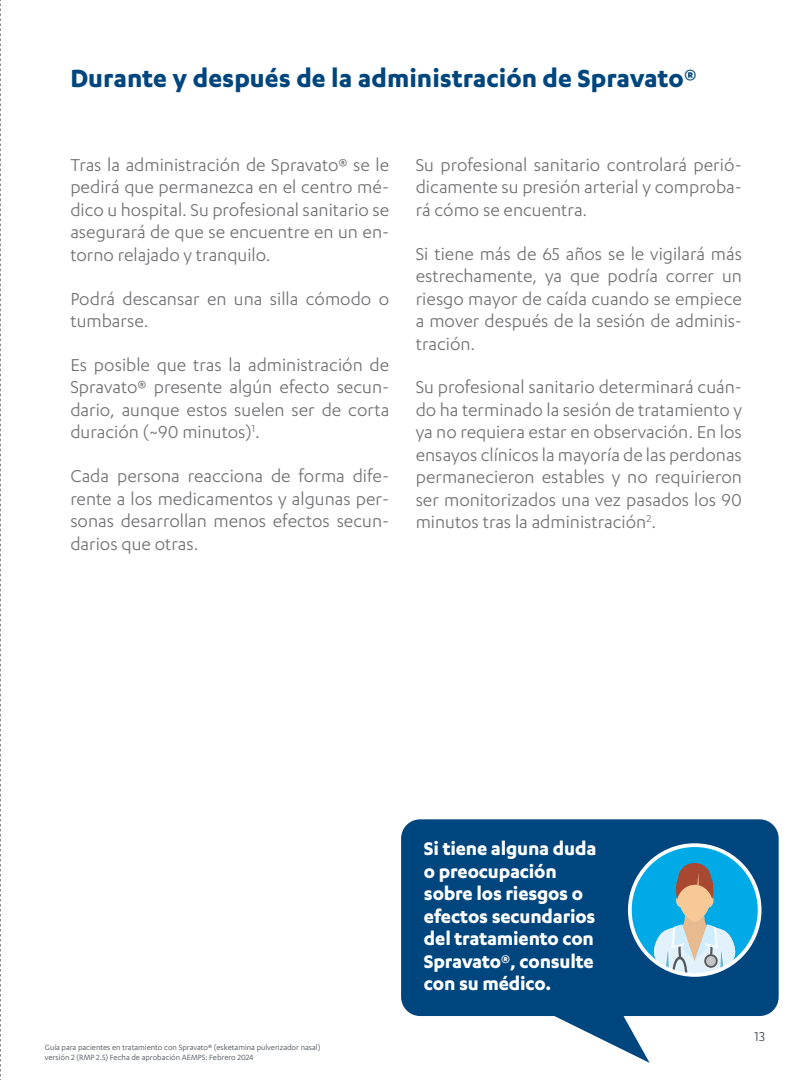
<style>
.page{position:relative;width:810px;height:1080px;background:#fff}
.page>*{position:absolute;margin:0;border:0;box-sizing:border-box;transform-origin:0 0}
.t1{font:700 28.75px "Karbon";color:#00467e}
.t2{font:700 21.25px/22.5px "Karbon";letter-spacing:-.01em;color:#fff}
.t3{font:20px/22.5px "Karbon";color:#717073;text-align:justify}
.t4{font:15px "Karbon";color:#3f454f}
.t5{font:8.75px/10.5px "Karbon";color:#3f454f}
</style>
<div class="page">
<svg style="left:401px;top:819px;width:377px;height:244px;fill:#00467e"></svg>
<div style="left:630px;top:845px;width:130px;height:130px;background:#00aae7;border-radius:50%"></div>
<div style="left:678px;top:863px;width:33px;height:32px;background:#a94831;border-radius:50%"></div>
<svg style="left:653px;top:868px;width:83px;height:107px"></svg>
<div style="left:628px;top:843px;width:134px;height:134px;border:4px solid #fff;border-radius:50%"></div>
<svg style="left:0;top:0;width:1px;height:1080px"></svg>
<h1 class="t1" style="left:70px;top:62px;width:628px">Durante y después de la administración de Spravato®</h1>
<p class="t3" style="left:70px;top:153px;width:320px">Tras la administración de Spravato® se le pedirá que permanezca en el centro mé&shy;dico u hospital. Su profesional sanitario se asegurará de que se encuentre en un en&shy;torno relajado y tranquilo.</p>
<p class="t3" style="left:70px;top:287px;width:320px">Podrá descansar en una silla cómodo o tumbarse.</p>
<p class="t3" style="left:70px;top:353px;width:320px">Es posible que tras la administración de Spravato® presente algún efecto secun&shy;dario, aunque estos suelen ser de corta duración (~90 minutos)<sup>1</sup>.</p>
<p class="t3" style="left:70px;top:464px;width:320px">Cada persona reacciona de forma dife&shy;rente a los medicamentos y algunas per&shy;sonas desarrollan menos efectos secun&shy;darios que otras.</p>
<p class="t3" style="left:416px;top:153px;width:328px">Su profesional sanitario controlará perió&shy;dicamente su presión arterial y comproba&shy;rá cómo se encuentra.</p>
<p class="t3" style="left:416px;top:242px;width:328px">Si tiene más de 65 años se le vigilará más estrechamente, ya que podría correr un riesgo mayor de caída cuando se empiece a mover después de la sesión de adminis&shy;tración.</p>
<p class="t3" style="left:416px;top:375px;width:328px">Su profesional sanitario determinará cuán&shy;do ha terminado la sesión de tratamiento y ya no requiera estar en observación. En los ensayos clínicos la mayoría de las perdonas permanecieron estables y no requirieron ser monitorizados una vez pasados los 90 minutos tras la administración<sup>2</sup>.</p>
<p class="t5" style="left:45px;top:1042px;width:277px">Guía para pacientes en tratamiento con Spravato® (esketamina pulverizador nasal) versión 2 (RMP 2.5) Fecha de aprobación AEMPS: Febrero 2024</p>
<p class="t2" style="left:424px;top:837px;width:174px">Si tiene alguna duda o preocupación sobre los riesgos o efectos secundarios del tratamiento con<br>Spravato®, consulte con su médico.</p>
<p class="t4" style="left:755px;top:1028px;width:12px">13</p>
</div>
